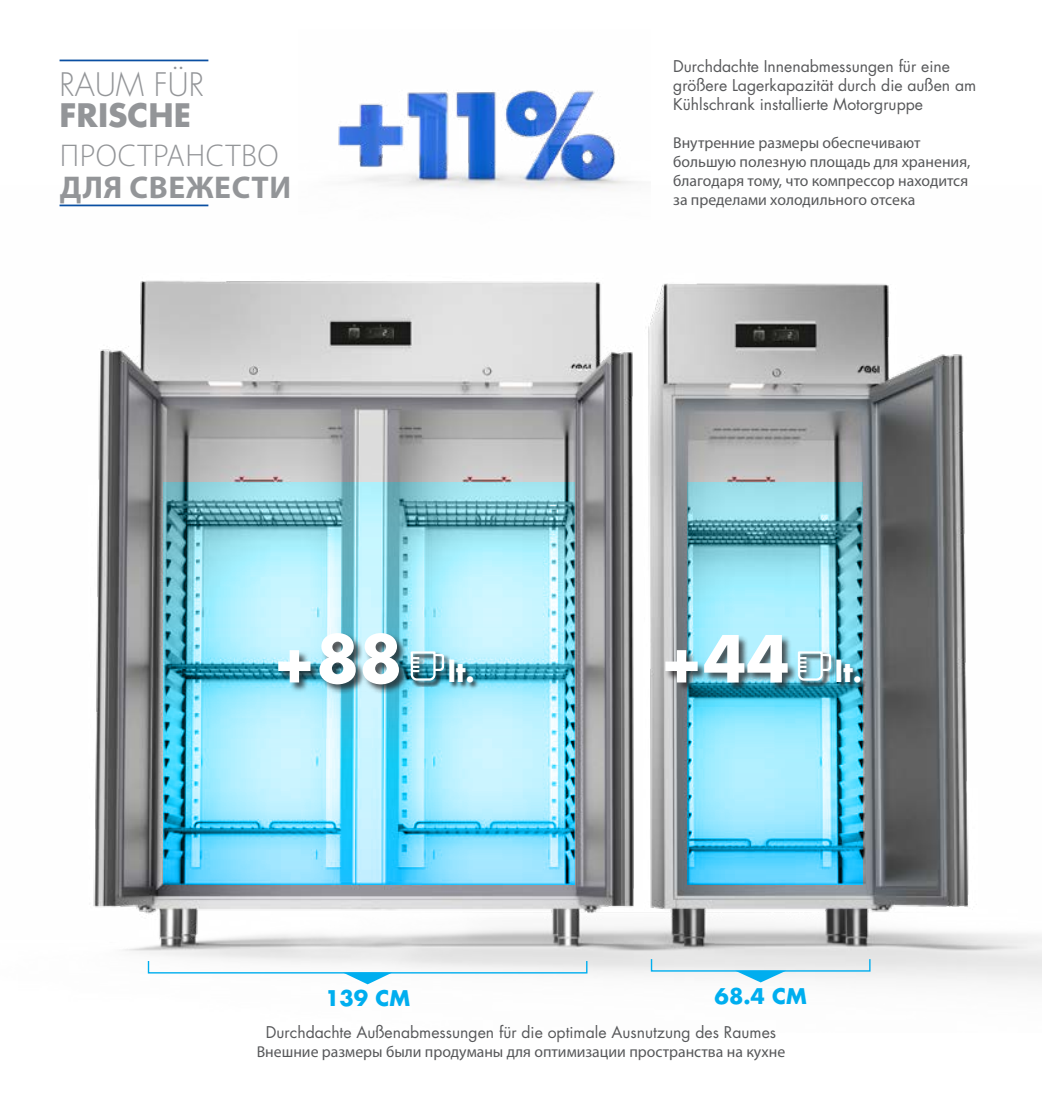
<style>
.page{position:relative;width:1042px;height:1117px;background:#fff}
.page>*{position:absolute;margin:0;border:0;box-sizing:border-box;transform-origin:0 0}
.t1{font:700 63px "Futura Std";color:#fff}
.t2{font:300 31.5px/31.5px "Myriad Pro";letter-spacing:.02em;color:#939598}
.t3{font:300 31.5px/31.5px "Futura Std";color:#939598}
.t4{font:700 26.95px "Futura Std";color:#fff}
.t5{font:700 21px "Futura Std";color:#00aeef}
.t6{font:15.75px/18.9px "Myriad Pro";color:#57585a}
.t7{font:15.75px/18.9px "Futura Std";color:#57585a}
.s1{font-weight:700}
</style>
<div class="page">
<img style="left:59px;top:204px;width:983px;height:781px">
<svg style="left:164px;top:482px;width:410px;height:401px;background:#91dbed"></svg>
<svg style="left:687px;top:482px;width:175px;height:401px;background:#7cd1e7"></svg>
<div style="left:148px;top:960px;width:439px;height:13px;border:1px solid #00aeef"></div>
<svg style="left:343px;top:972px;width:49px;height:12px"></svg>
<div style="left:651px;top:958px;width:219px;height:13px;border:1px solid #00aeef"></div>
<svg style="left:735px;top:970px;width:51px;height:12px"></svg>
<hr style="left:60px;top:60px;width:148px;height:1px;background:#0a4fa2">
<hr style="left:60px;top:204px;width:148px;height:2px;background:#0a4fa2">
<div style="left:665px;top:634px;width:133px;height:58px;background:#231f20;opacity:.75"></div>
<div style="left:278px;top:632px;width:131px;height:62px;background:#231f20;opacity:.75"></div>
<img style="left:299px;top:90px;width:352px;height:159px">
<div style="left:798px;top:651px;width:39px;height:36px;background:#231f20;opacity:.75"></div>
<div style="left:798px;top:651px;width:31px;height:36px;background:#231f20;opacity:.75"></div>
<svg style="left:797px;top:650px;width:35px;height:31px"></svg>
<div style="left:836px;top:660px;width:31px;height:29px;background:#231f20;opacity:.75"></div>
<div style="left:411px;top:651px;width:39px;height:36px;background:#231f20;opacity:.75"></div>
<div style="left:411px;top:651px;width:31px;height:36px;background:#231f20;opacity:.75"></div>
<svg style="left:409px;top:650px;width:36px;height:31px"></svg>
<div style="left:449px;top:660px;width:30px;height:29px;background:#231f20;opacity:.75"></div>
<p class="t3" style="left:60px;top:69px;width:146px">RAUM FÜR<br><span class="s1">FRISCHE</span></p>
<p class="t2" style="left:60px;top:139px;width:233px">ПРОСТРАНСТВО<br><span class="s1">ДЛЯ СВЕЖЕСТИ</span></p>
<p class="t1" style="left:273px;top:616px;width:131px">+88</p>
<p class="t4" style="left:448px;top:654px;width:29px">lt.</p>
<p class="t7" style="left:673px;top:57px;width:304px">Durchdachte Innenabmessungen für eine größere Lagerkapazität durch die außen am<br>Kühlschrank installierte Motorgruppe</p>
<p class="t6" style="left:673px;top:133px;width:299px">Внутренние размеры обеспечивают большую полезную площадь для хранения, благодаря тому, что компрессор находится за пределами холодильного отсека</p>
<p class="t1" style="left:660px;top:616px;width:131px">+44</p>
<p class="t4" style="left:835px;top:654px;width:29px">lt.</p>
<p class="t5" style="left:325px;top:983px;width:86px">139 CM</p>
<p class="t5" style="left:714px;top:981px;width:94px">68.4 CM</p>
<p class="t7" style="left:266px;top:1022px;width:512px">Durchdachte Außenabmessungen für die optimale Ausnutzung des Raumes</p>
<p class="t6" style="left:257px;top:1042px;width:530px">Внешние размеры были продуманы для оптимизации пространства на кухне</p>
</div>
